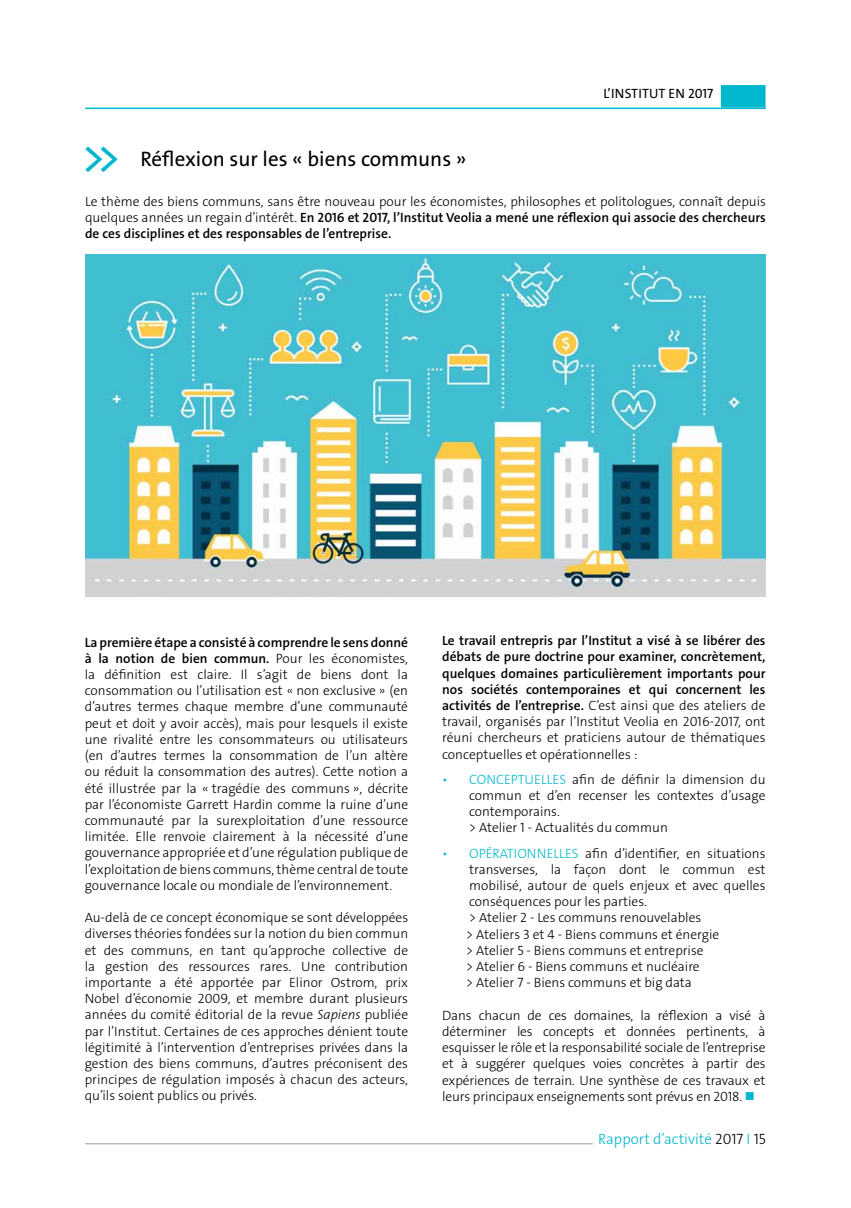
<style>
.page{position:relative;width:851px;height:1208px;background:#fff}
.page>*{position:absolute;margin:0;border:0;box-sizing:border-box;transform-origin:0 0}
.t1{font:21px "The Sans Veolia W5 Pla";color:#000}
.t2{font:15px "The Sans Veolia W3 Lig";color:#00b7ce}
.t3{font:13.5px/16.2px "The Sans Veolia W3 Lig";color:#000;text-align:justify}
.t4{font:13.5px/16.2px "The Sans Veolia W6 Se Bld";color:#000}
.t5{font:13.5px "The Sans Veolia W5 Pla";color:#000}
.s1{font-size:45.3px;color:#00b7ce}
.s2{font-family:"The Sans Veolia W3 Lig"}
.s3{font-family:"The Sans Veolia W3 Lig It"}
.s4{font-family:"The Sans Veolia W6 Se Bld"}
.s5{color:#00b7ce}
.s6{color:#000}
</style>
<div class="page">
<hr style="left:85px;top:1143px;width:507px;height:1px;background:#999">
<hr style="left:85px;top:108px;width:680px;height:1px;background:#00b7ce">
<div style="left:720px;top:85px;width:45px;height:23px;background:#00b7ce"></div>
<img style="left:85px;top:254px;width:680px;height:343px">
<h1 class="t1" style="left:81px;top:146px;width:387px"><span class="s1">&gt;&gt;</span> Réflexion sur les « biens communs »</h1>
<p class="t5" style="left:603px;top:85px;width:112px">L’I nstitut en 2017</p>
<p class="t3" style="left:85px;top:193px;width:682px">Le thème des biens communs, sans être nouveau pour les économistes, philosophes et politologues, connaît depuis</p>
<p class="t4" style="left:85px;top:209px;width:682px"><span class="s2">quelques années un regain d’intérêt.</span> En 2016 et 2017, l’Institut Veolia a mené une réflexion qui associe des chercheurs de ces disciplines et des responsables de l’entreprise.</p>
<p class="t4" style="left:85px;top:634px;width:325px">La première étape a consisté à comprendre le sens donné à la notion de bien commun. <span class="s2">Pour les économistes,</span></p>
<p class="t3" style="left:85px;top:666px;width:325px">la définition est claire. Il s’agit de biens dont la consommation ou l’utilisation est « non exclusive » (en d’autres termes chaque membre d’une communauté peut et doit y avoir accès), mais pour lesquels il existe une rivalité entre les consommateurs ou utilisateurs (en d’autres termes la consommation de l’un altère ou réduit la consommation des autres). Cette notion a été illustrée par la « tragédie des communs », décrite par l’économiste Garrett Hardin comme la ruine d’une communauté par la surexploitation d’une ressource limitée. Elle renvoie clairement à la nécessité d’une gouvernance appropriée et d’une régulation publique de l’exploitation de biens communs, thème central de toute gouvernance locale ou mondiale de l’environnement.</p>
<p class="t3" style="left:85px;top:909px;width:325px">Au-delà de ce concept économique se sont développées diverses théories fondées sur la notion du bien commun et des communs, en tant qu’approche collective de la gestion des ressources rares. Une contribution importante a été apportée par Elinor Ostrom, prix Nobel d’économie 2009, et membre durant plusieurs années du comité éditorial de la revue <span class="s3">Sapiens</span> publiée par l’Institut. Certaines de ces approches dénient toute légitimité à l’intervention d’entreprises privées dans la gestion des biens communs, d’autres préconisent des principes de régulation imposés à chacun des acteurs, qu’ils soient publics ou privés.</p>
<p class="t4" style="left:442px;top:632px;width:325px;text-align:justify">Le travail entrepris par l’Institut a visé à se libérer des débats de pure doctrine pour examiner, concrètement, quelques domaines particulièrement importants pour nos sociétés contemporaines et qui concernent les</p>
<p class="t3" style="left:442px;top:697px;width:325px"><span class="s4">activités de l’entreprise.</span> C’est ainsi que des ateliers de travail, organisés par l’Institut Veolia en 2016‑2017, ont réuni chercheurs et praticiens autour de thématiques conceptuelles et opérationnelles :</p>
<p class="t3" style="left:468px;top:771px;width:298px;text-align:left;text-indent:-26px"><span class="s5">• CONCEPTUELLES</span> afin de définir la dimension du commun et d’en recenser les contextes d’usage contemporains.<br>&gt; Atelier 1 - Actualités du commun</p>
<p class="t3" style="left:465px;top:845px;width:301px;text-align:left;text-indent:-24px"><span class="s5">• OPÉRATIONNELLES</span> afin d’identifier, en situations transverses, la façon dont le commun est mobilisé, autour de quels enjeux et avec quelles conséquences pour les parties.<br>&gt; Atelier 2 - Les communs renouvelables<br>&gt; Ateliers 3 et 4 - Biens communs et énergie<br>&gt; Atelier 5 - Biens communs et entreprise<br>&gt; Atelier 6 - Biens communs et nucléaire<br>&gt; Atelier 7 - Biens communs et big data</p>
<p class="t3" style="left:442px;top:1007px;width:325px">Dans chacun de ces domaines, la réflexion a visé à déterminer les concepts et données pertinents, à esquisser le rôle et la responsabilité sociale de l’entreprise et à suggérer quelques voies concrètes à partir des expériences de terrain. Une synthèse de ces travaux et leurs principaux enseignements sont prévus en 2018. <span class="s5">■</span></p>
<p class="t2" style="left:598px;top:1129px;width:169px">Rapport d’activité <span class="s6">2017</span> I <span class="s6">15</span></p>
</div>
